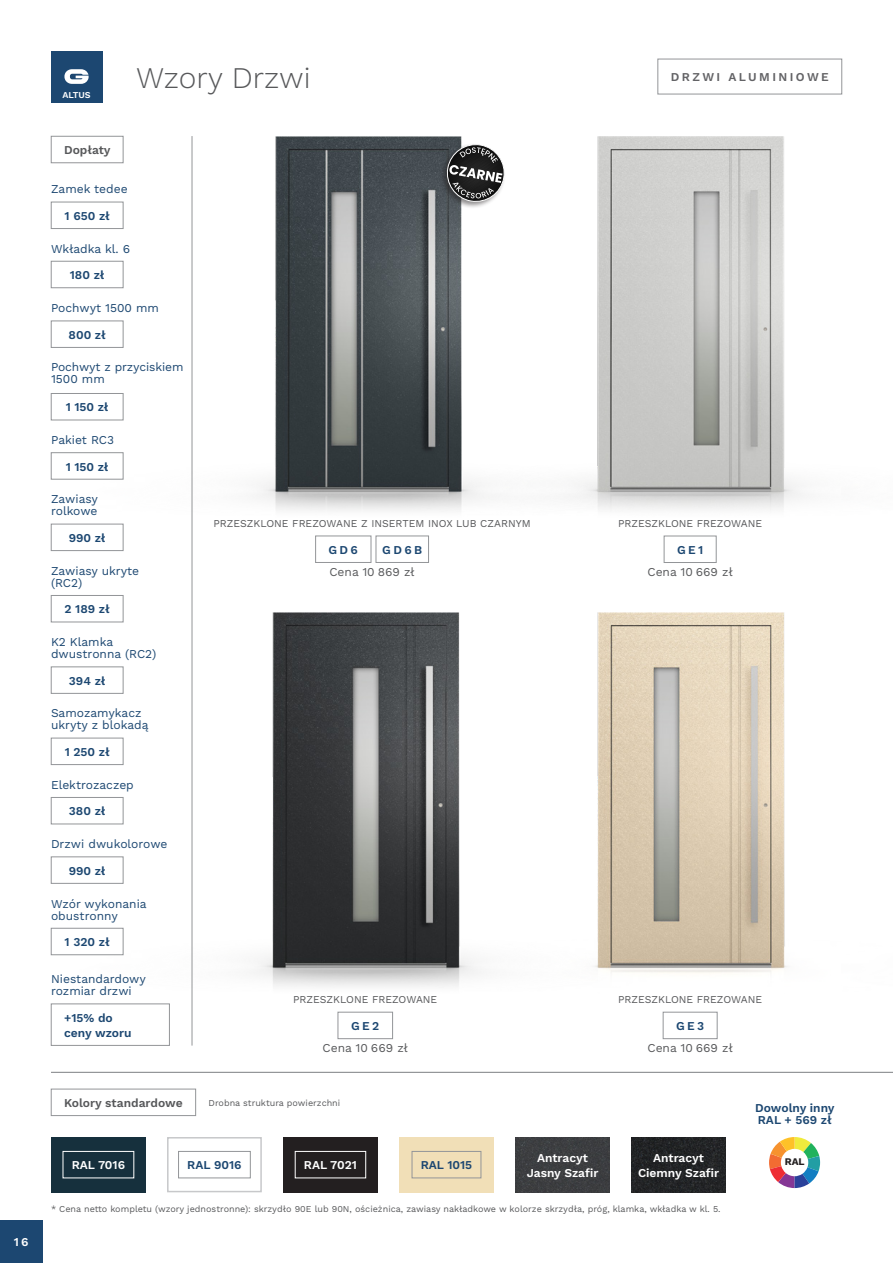
<style>
.page{position:relative;width:893px;height:1263px;background:#fff}
.page>*{position:absolute;margin:0;border:0;box-sizing:border-box;transform-origin:0 0}
.t1{font:300 30px "Work Sans";color:#57585a}
.t2{font:12px/12px "Work Sans";color:#1c4771}
.t3{font:600 12px/15px "Work Sans";color:#1c4771}
.t4{font:600 12px/15px "Work Sans";color:#fff;text-align:center}
.Tekst_akaptiowy_8_pk{font:12px "Work Sans";color:#57585a}
.t5{font:600 12px "Work Sans";color:#57585a}
.t6{font:600 12px "Work Sans";letter-spacing:.2em;color:#636366}
.Tekst_akaptiowy_8_pk-2{font:10.5px "Work Sans";color:#57585a}
.t7{font:700 10.2px "Work Sans";color:#231f20}
.t8{font:9px "Work Sans";color:#57585a}
.t9{font:600 9px "Work Sans";color:#fff}
</style>
<div class="page">
<div style="left:51px;top:51px;width:51px;height:51px;background:#1c4771"></div>
<svg style="left:64px;top:69px;width:25px;height:15px"></svg>
<div style="left:51px;top:136px;width:72px;height:27px;border:1px solid #939598"></div>
<hr style="left:192px;top:136px;width:1px;height:909px;background:#939598">
<div style="left:0;top:1220px;width:43px;height:43px;background:#1c4771"></div>
<div style="left:51px;top:321px;width:72px;height:27px;border:1px solid #939598"></div>
<div style="left:51px;top:202px;width:72px;height:27px;border:1px solid #939598"></div>
<div style="left:51px;top:261px;width:72px;height:27px;border:1px solid #939598"></div>
<div style="left:51px;top:524px;width:72px;height:27px;border:1px solid #939598"></div>
<div style="left:51px;top:667px;width:72px;height:26px;border:1px solid #939598"></div>
<div style="left:51px;top:797px;width:72px;height:27px;border:1px solid #939598"></div>
<div style="left:51px;top:393px;width:72px;height:27px;border:1px solid #939598"></div>
<div style="left:51px;top:738px;width:72px;height:27px;border:1px solid #939598"></div>
<div style="left:51px;top:595px;width:72px;height:27px;border:1px solid #939598"></div>
<div style="left:51px;top:928px;width:72px;height:27px;border:1px solid #939598"></div>
<div style="left:51px;top:857px;width:72px;height:26px;border:1px solid #939598"></div>
<div style="left:51px;top:452px;width:72px;height:27px;border:1px solid #939598"></div>
<div style="left:51px;top:1089px;width:145px;height:27px;border:1px solid #939598"></div>
<div style="left:51px;top:1137px;width:95px;height:55px;background:#16303d"></div>
<div style="left:399px;top:1137px;width:95px;height:55px;background:#f1dfb7"></div>
<div style="left:167px;top:1137px;width:95px;height:55px;background:#fff;border:2px solid #c7c8ca"></div>
<div style="left:283px;top:1137px;width:95px;height:55px;background:#231f20"></div>
<div style="left:515px;top:1137px;width:95px;height:55px;background:#3c3e40"></div>
<img style="left:631px;top:1137px;width:95px;height:55px">
<div style="left:412px;top:1151px;width:69px;height:27px;border:1px solid #939598"></div>
<div style="left:63px;top:1151px;width:71px;height:27px;border:1px solid #fff"></div>
<div style="left:178px;top:1151px;width:72px;height:27px;border:1px solid #939598"></div>
<div style="left:295px;top:1151px;width:71px;height:27px;border:1px solid #fff"></div>
<svg style="left:769px;top:1137px;width:51px;height:51px"></svg>
<img style="left:73px;top:612px;width:326px;height:383px">
<img style="left:76px;top:136px;width:322px;height:383px">
<div style="left:658px;top:59px;width:184px;height:35px;border:1px solid #939598"></div>
<img style="left:399px;top:612px;width:389px;height:375px">
<img style="left:398px;top:136px;width:406px;height:375px">
<div style="left:315px;top:536px;width:56px;height:27px;border:1px solid #939598"></div>
<div style="left:376px;top:536px;width:53px;height:27px;border:1px solid #939598"></div>
<div style="left:338px;top:1012px;width:55px;height:27px;border:1px solid #939598"></div>
<div style="left:663px;top:1012px;width:54px;height:27px;border:1px solid #939598"></div>
<div style="left:664px;top:536px;width:52px;height:27px;border:1px solid #939598"></div>
<hr style="left:51px;top:1072px;width:842px;height:1px;background:#939598">
<div style="left:440px;top:143px;width:66px;height:66px;background:#231f20;opacity:.5"></div>
<svg style="left:445px;top:142px;width:61px;height:63px"></svg>
<p class="t4" style="left:14px;top:1235px;width:16px">16</p>
<p class="t9" style="left:62px;top:89px;width:30px">ALTUS</p>
<p class="t5" style="left:64px;top:143px;width:48px">Dopłaty</p>
<p class="t1" style="left:136px;top:60px;width:176px">Wzory Drzwi</p>
<p class="t6" style="left:671px;top:70px;width:160px">DRZWI ALUMINIOWE</p>
<p class="t2" style="left:51px;top:184px;width:78px">Zamek tedee</p>
<p class="t3" style="left:65px;top:209px;width:47px">1 650 zł</p>
<p class="t2" style="left:51px;top:243px;width:81px">Wkładka kl. 6</p>
<p class="t3" style="left:70px;top:268px;width:36px">180 zł</p>
<p class="t2" style="left:51px;top:303px;width:109px">Pochwyt 1500 mm</p>
<p class="t3" style="left:69px;top:328px;width:39px">800 zł</p>
<p class="t2" style="left:51px;top:362px;width:134px">Pochwyt z przyciskiem<br>1500 mm</p>
<p class="t3" style="left:66px;top:400px;width:44px">1 150 zł</p>
<p class="t2" style="left:51px;top:434px;width:65px">Pakiet RC3</p>
<p class="t3" style="left:66px;top:459px;width:44px">1 150 zł</p>
<p class="t2" style="left:51px;top:494px;width:48px">Zawiasy rolkowe</p>
<p class="t3" style="left:69px;top:531px;width:38px">990 zł</p>
<p class="t2" style="left:51px;top:565px;width:90px">Zawiasy ukryte (RC2)</p>
<p class="t3" style="left:65px;top:602px;width:47px">2 189 zł</p>
<p class="t2" style="left:51px;top:637px;width:107px">K2 Klamka dwustronna (RC2)</p>
<p class="t3" style="left:69px;top:674px;width:38px">394 zł</p>
<p class="t2" style="left:51px;top:708px;width:99px">Samozamykacz ukryty z blokadą</p>
<p class="t3" style="left:65px;top:745px;width:46px">1 250 zł</p>
<p class="t2" style="left:51px;top:779px;width:84px">Elektrozaczep</p>
<p class="t3" style="left:69px;top:804px;width:38px">380 zł</p>
<p class="t2" style="left:51px;top:839px;width:118px">Drzwi dwukolorowe</p>
<p class="t3" style="left:69px;top:864px;width:38px">990 zł</p>
<p class="t2" style="left:51px;top:898px;width:97px">Wzór wykonania obustronny</p>
<p class="t3" style="left:65px;top:935px;width:47px">1 320 zł</p>
<p class="t2" style="left:51px;top:974px;width:96px">Niestandardowy rozmiar drzwi</p>
<p class="t3" style="left:64px;top:1011px;width:69px">+15% do ceny wzoru</p>
<p class="t5" style="left:64px;top:1096px;width:120px">Kolory standardowe</p>
<p class="Tekst_akaptiowy_8_pk-2" style="left:213px;top:517px;width:319px">PRZESZKLONE FREZOWANE Z INSERTEM INOX LUB CZARNYM</p>
<p class="t3" style="left:329px;top:543px;width:31px">GD6</p>
<p class="t3" style="left:382px;top:543px;width:41px">GD6B</p>
<p class="Tekst_akaptiowy_8_pk" style="left:329px;top:564px;width:87px">Cena 10 869 zł</p>
<p class="Tekst_akaptiowy_8_pk-2" style="left:293px;top:993px;width:146px">PRZESZKLONE FREZOWANE</p>
<p class="t3" style="left:351px;top:1019px;width:30px">GE2</p>
<p class="Tekst_akaptiowy_8_pk" style="left:323px;top:1041px;width:87px">Cena 10 669 zł</p>
<p class="t8" style="left:209px;top:1097px;width:133px">Drobna struktura powierzchni</p>
<p class="t4" style="left:72px;top:1158px;width:55px">RAL 7016</p>
<p class="t3" style="left:187px;top:1158px;width:56px">RAL 9016</p>
<p class="t4" style="left:304px;top:1158px;width:55px">RAL 7021</p>
<p class="t3" style="left:421px;top:1158px;width:53px">RAL 1015</p>
<p class="t4" style="left:527px;top:1151px;width:73px">Antracyt<br>Jasny Szafir</p>
<p class="Tekst_akaptiowy_8_pk-2" style="left:618px;top:517px;width:146px">PRZESZKLONE FREZOWANE</p>
<p class="t3" style="left:677px;top:543px;width:28px">GE1</p>
<p class="Tekst_akaptiowy_8_pk" style="left:647px;top:565px;width:87px">Cena 10 669 zł</p>
<p class="Tekst_akaptiowy_8_pk-2" style="left:618px;top:993px;width:146px">PRZESZKLONE FREZOWANE</p>
<p class="t3" style="left:676px;top:1019px;width:30px">GE3</p>
<p class="Tekst_akaptiowy_8_pk" style="left:647px;top:1041px;width:87px">Cena 10 669 zł</p>
<p class="t4" style="left:638px;top:1151px;width:83px">Antracyt<br>Ciemny Szafir</p>
<p class="t3" style="left:755px;top:1103px;width:81px;line-height:12px">Dowolny inny<br>RAL + 569 zł</p>
<p class="t7" style="left:785px;top:1155px;width:21px">RAL</p>
<p class="t8" style="left:51px;top:1203px;width:671px">* Cena netto kompletu (wzory jednostronne): skrzydło 90E lub 90N, ościeżnica, zawiasy nakładkowe w kolorze skrzydła, próg, klamka, wkładka w kl. 5.</p>
</div>
